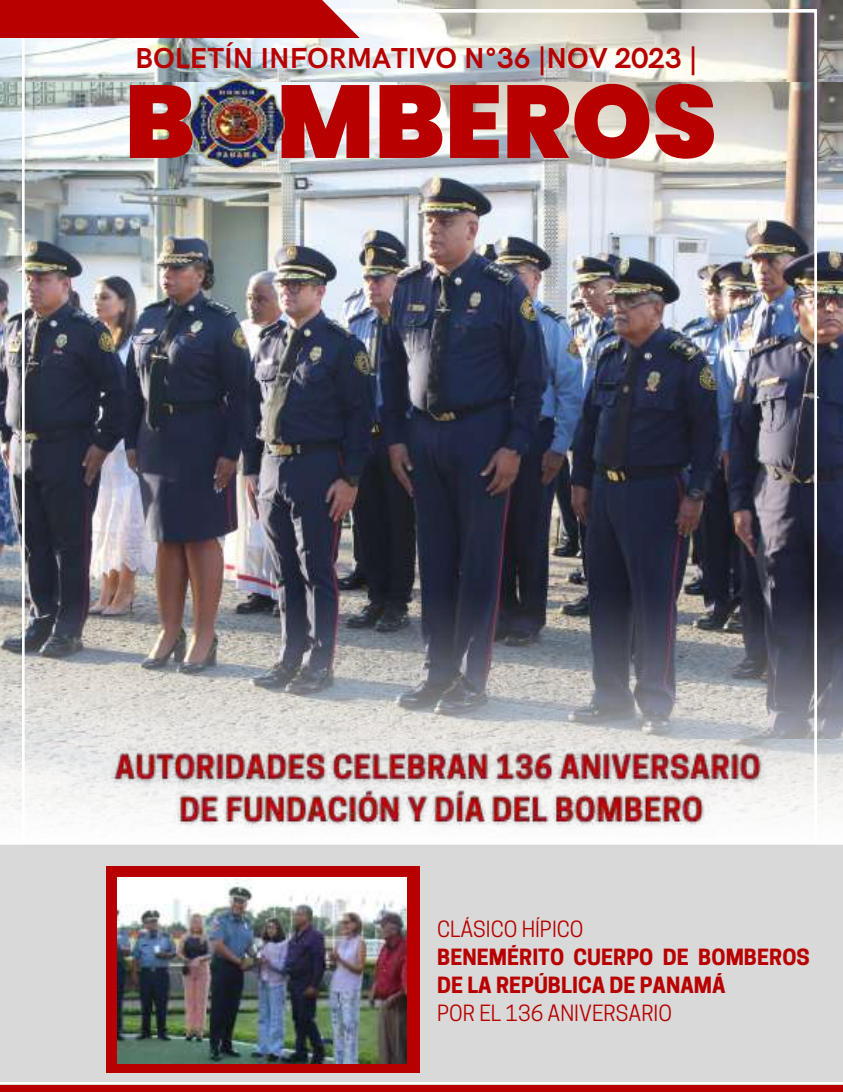
<style>
.page{position:relative;width:843px;height:1092px;background:#fff}
.page>*{position:absolute;margin:0;border:0;box-sizing:border-box;transform-origin:0 0}
.t1{font:900 102.9px "Poppins";color:#b80000}
.t2{font:700 29.05px "HK Grotesk";color:#b80000}
.t3{font:700 21px/28px "Cooper Hewitt";color:#b80000}
.t4{font:21px "Cooper Hewitt";color:#b80000}
</style>
<div class="page">
<img style="left:0;top:0;width:843px;height:83px">
<img style="left:22px;top:10px;width:795px;height:270px">
<div style="left:0;top:0;width:360px;height:38px;background:#b80000"></div>
<img style="left:190px;top:80px;width:94px;height:89px">
<div style="left:0;top:1085px;width:843px;height:7px;background:#b80000"></div>
<img style="left:0;top:280px;width:843px;height:543px">
<div style="left:0;top:844px;width:843px;height:238px;background:#d9d9d9"></div>
<div style="left:106px;top:867px;width:313px;height:206px;background:#b80000"></div>
<img style="left:118px;top:877px;width:288px;height:187px">
<img style="left:105px;top:743px;width:666px;height:85px">
<h2 class="t2" style="left:135px;top:42px;width:564px">BOLETÍN INFORMATIVO N°36 |NOV 2023 |</h2>
<h1 class="t1" style="left:125px;top:50px;width:593px">BOMBEROS</h1>
<p class="t4" style="left:437px;top:921px;width:148px">CLÁSICO HÍPICO</p>
<p class="t3" style="left:437px;top:945px;width:374px">BENEMÉRITO CUERPO DE BOMBEROS<br>DE LA REPÚBLICA DE PANAMÁ</p>
<p class="t4" style="left:437px;top:1005px;width:236px">POR EL 136 ANIVERSARIO</p>
</div>
